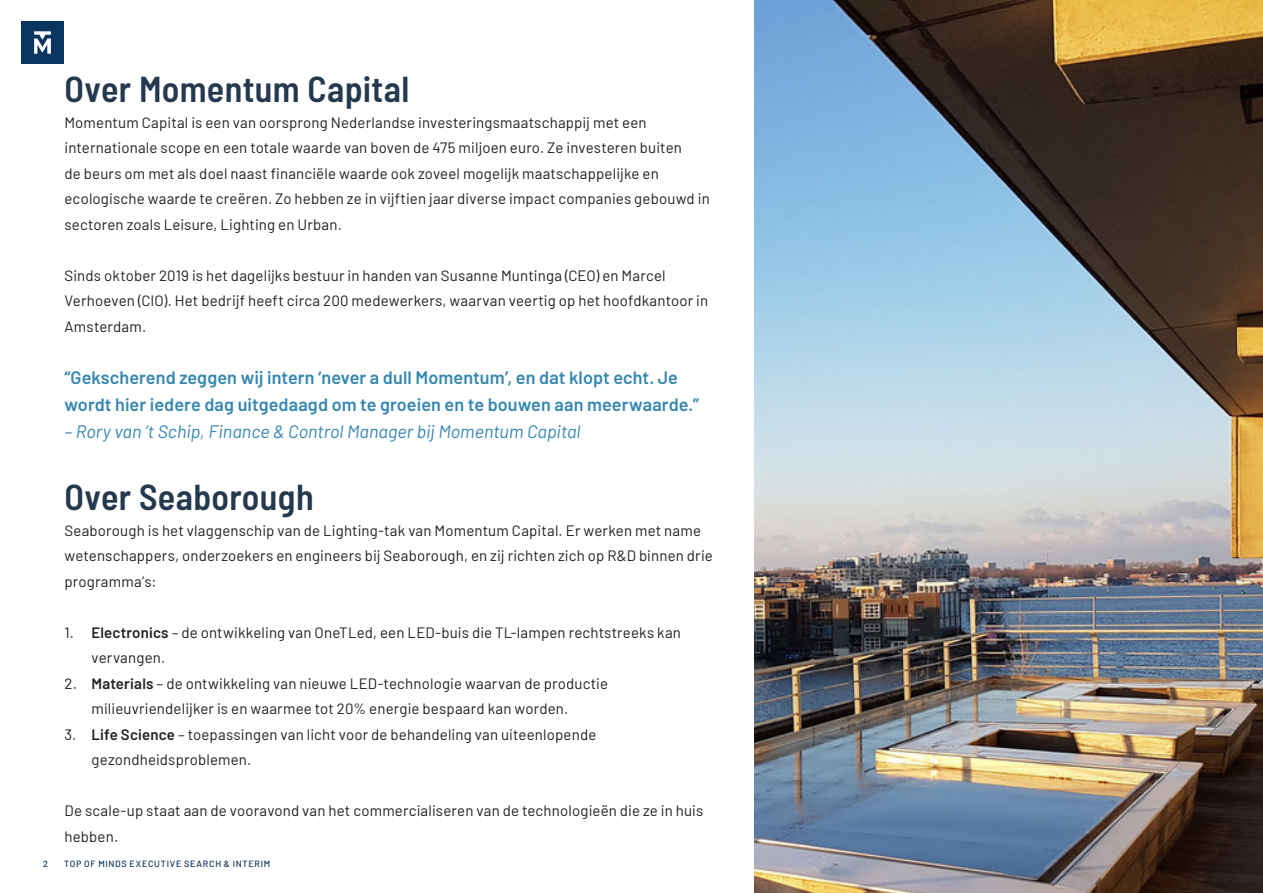
<style>
.page{position:relative;width:1263px;height:893px;background:#fff}
.page>*{position:absolute;margin:0;border:0;box-sizing:border-box;transform-origin:0 0}
.t1{font:600 semi-condensed 36px "Barlow";letter-spacing:.01em;color:#24384e}
.t2{font:600 18px/27px "Barlow";letter-spacing:.005em;color:#3587b0}
.t3{font:italic 18px "Barlow";color:#3587b0}
.t4{font:15px/25.5px "Barlow";letter-spacing:.01em;color:#231f20}
.t5{font:500 9px "Barlow";letter-spacing:.08em;color:#0a355e}
.s1{font-weight:600}
</style>
<div class="page">
<img style="left:755px;top:0;width:508px;height:893px">
<div style="left:21px;top:21px;width:43px;height:43px;background:#0a355e"></div>
<svg style="left:34px;top:31px;width:17px;height:23px"></svg>
<p class="t1" style="left:64px;top:63px;width:346px">Over Momentum Capital</p>
<p class="t4" style="left:64px;top:108px;width:647px">Momentum Capital is een van oorsprong Nederlandse investeringsmaatschappij met een internationale scope en een totale waarde van boven de 475 miljoen euro. Ze investeren buiten<br>de beurs om met als doel naast financiële waarde ook zoveel mogelijk maatschappelijke en ecologische waarde te creëren. Zo hebben ze in vijftien jaar diverse impact companies gebouwd in sectoren zoals Leisure, Lighting en Urban.</p>
<p class="t4" style="left:64px;top:261px;width:645px">Sinds oktober 2019 is het dagelijks bestuur in handen van Susanne Muntinga (CEO) en Marcel<br>Verhoeven (CIO). Het bedrijf heeft circa 200 medewerkers, waarvan veertig op het hoofdkantoor in<br>Amsterdam.</p>
<p class="t2" style="left:64px;top:363px;width:636px">“Gekscherend zeggen wij intern ‘never a dull Momentum’, en dat klopt echt. Je wordt hier iedere dag uitgedaagd om te groeien en te bouwen aan meerwaarde.”</p>
<p class="t3" style="left:64px;top:418px;width:518px">– Rory van ’t Schip, Finance &amp; Control Manager bij Momentum Capital</p>
<p class="t1" style="left:64px;top:471px;width:251px">Over Seaborough</p>
<p class="t4" style="left:64px;top:516px;width:650px">Seaborough is het vlaggenschip van de Lighting-tak van Momentum Capital. Er werken met name wetenschappers, onderzoekers en engineers bij Seaborough, en zij richten zich op R&amp;D binnen drie programma’s:</p>
<p class="t4" style="left:92px;top:618px;width:591px;text-indent:-27px">1. <span class="s1">Electronics</span> – de ontwikkeling van OneTLed, een LED-buis die TL-lampen rechtstreeks kan vervangen.</p>
<p class="t4" style="left:92px;top:669px;width:518px;text-indent:-27px">2. <span class="s1">Materials</span> – de ontwikkeling van nieuwe LED-technologie waarvan de productie milieuvriendelijker is en waarmee tot 20% energie bespaard kan worden.</p>
<p class="t4" style="left:92px;top:720px;width:506px;text-indent:-27px">3. <span class="s1">Life Science</span> – toepassingen van licht voor de behandeling van uiteenlopende gezondheidsproblemen.</p>
<p class="t4" style="left:64px;top:797px;width:640px">De scale-up staat aan de vooravond van het commercialiseren van de technologieën die ze in huis hebben.</p>
<p class="t5" style="left:43px;top:857px;width:6px">2</p>
<p class="t5" style="left:64px;top:857px;width:208px">TOP OF MINDS EXECUTIVE SEARCH &amp; INTERIM</p>
</div>
